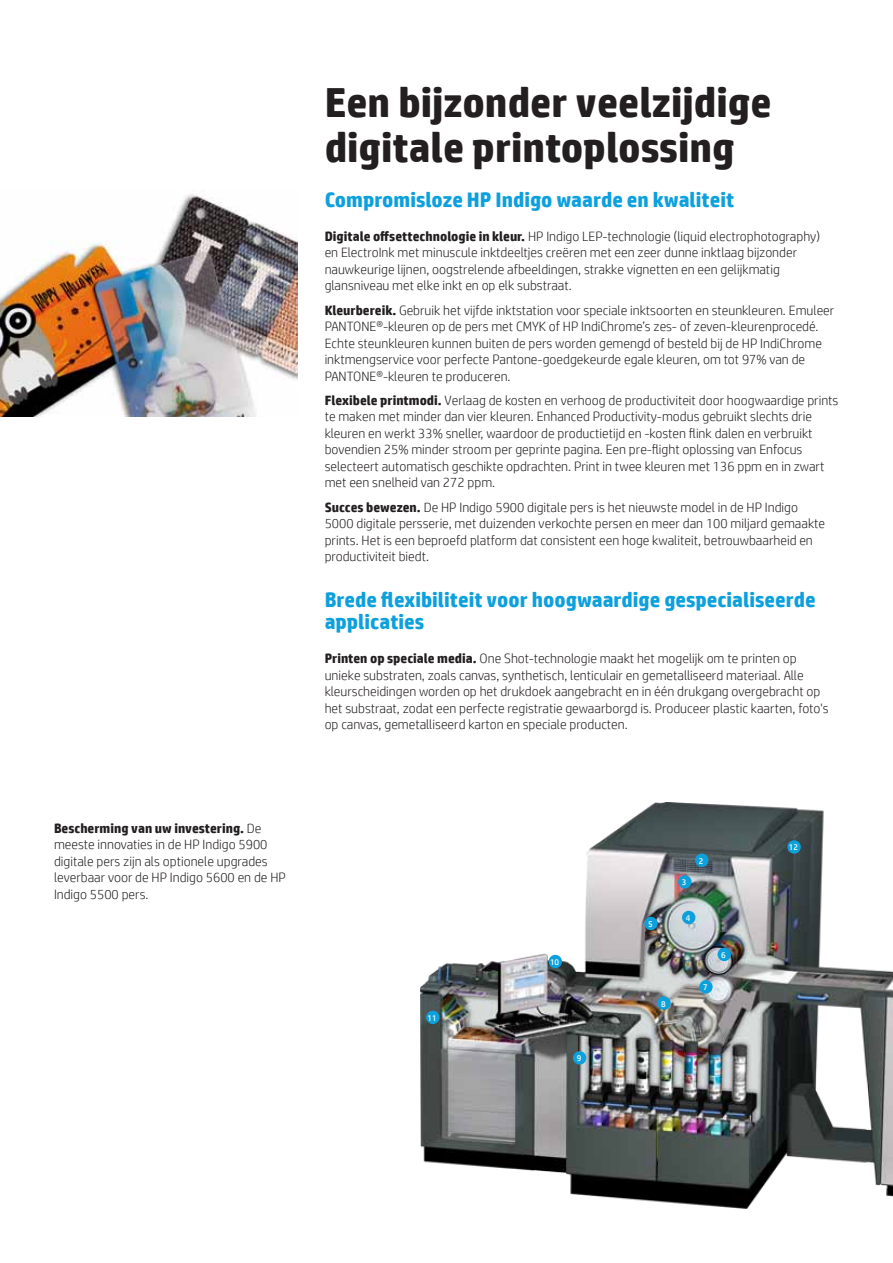
<style>
.page{position:relative;width:893px;height:1263px;background:#fff}
.page>*{position:absolute;margin:0;border:0;box-sizing:border-box;transform-origin:0 0}
.Headline_28_30{font:700 42px/45px "HP Simplified";color:#231f20}
.Subhead_14_16_bold_b{font:700 21px/22.5px "HP Simplified";color:#0ca0dd}
.Body{font:300 13.5px/16.5px "HP Simplified";color:#231f20}
.Schematics_no{font:8.55px "HP Simplified";color:#fff}
.s1{font-weight:700}
</style>
<div class="page">
<img style="left:421px;top:802px;width:472px;height:406px">
<div style="left:549px;top:955px;width:13px;height:13px;background:#0ca0dd;border-radius:50%"></div>
<div style="left:644px;top:917px;width:14px;height:13px;background:#0ca0dd;border-radius:50%"></div>
<div style="left:682px;top:911px;width:13px;height:13px;background:#0ca0dd;border-radius:50%"></div>
<div style="left:678px;top:875px;width:14px;height:14px;background:#0ca0dd;border-radius:50%"></div>
<div style="left:695px;top:853px;width:13px;height:14px;background:#0ca0dd;border-radius:50%"></div>
<div style="left:717px;top:948px;width:14px;height:13px;background:#0ca0dd;border-radius:50%"></div>
<div style="left:699px;top:980px;width:14px;height:13px;background:#0ca0dd;border-radius:50%"></div>
<div style="left:573px;top:1051px;width:13px;height:13px;background:#0ca0dd;border-radius:50%"></div>
<div style="left:657px;top:996px;width:14px;height:14px;background:#0ca0dd;border-radius:50%"></div>
<div style="left:787px;top:840px;width:14px;height:14px;background:#0ca0dd;border-radius:50%"></div>
<div style="left:426px;top:1011px;width:14px;height:13px;background:#0ca0dd;border-radius:50%"></div>
<img style="left:0;top:190px;width:298px;height:226px">
<p class="Body" style="left:54px;top:819px;width:233px"><span class="s1">Bescherming van uw investering.</span> De meeste innovaties in de HP Indigo 5900 digitale pers zijn als optionele upgrades leverbaar voor de HP Indigo 5600 en de HP Indigo 5500 pers.</p>
<p class="Headline_28_30" style="left:325px;top:79px;width:448px">Een bijzonder veelzijdige digitale printoplossing</p>
<p class="Subhead_14_16_bold_b" style="left:325px;top:188px;width:411px">Compromisloze HP Indigo waarde en kwaliteit</p>
<p class="Body" style="left:325px;top:228px;width:497px"><span class="s1">Digitale offsettechnologie in kleur.</span> HP Indigo LEP-technologie (liquid electrophotography) en ElectroInk met minuscule inktdeeltjes creëren met een zeer dunne inktlaag bijzonder nauwkeurige lijnen, oogstrelende afbeeldingen, strakke vignetten en een gelijkmatig glansniveau met elke inkt en op elk substraat.</p>
<p class="Body" style="left:325px;top:301px;width:511px"><span class="s1">Kleurbereik.</span> Gebruik het vijfde inktstation voor speciale inktsoorten en steunkleuren. Emuleer PANTONE®-kleuren op de pers met CMYK of HP IndiChrome’s zes- of zeven-kleurenprocedé.<br>Echte steunkleuren kunnen buiten de pers worden gemengd of besteld bij de HP IndiChrome inktmengservice voor perfecte Pantone-goedgekeurde egale kleuren, om tot 97% van de PANTONE®-kleuren te produceren.</p>
<p class="Body" style="left:325px;top:392px;width:515px"><span class="s1">Flexibele printmodi.</span> Verlaag de kosten en verhoog de productiviteit door hoogwaardige prints te maken met minder dan vier kleuren. Enhanced Productivity-modus gebruikt slechts drie kleuren en werkt 33% sneller, waardoor de productietijd en -kosten flink dalen en verbruikt bovendien 25% minder stroom per geprinte pagina. Een pre-flight oplossing van Enfocus selecteert automatisch geschikte opdrachten. Print in twee kleuren met 136 ppm en in zwart met een snelheid van 272 ppm.</p>
<p class="Body" style="left:325px;top:499px;width:502px"><span class="s1">Succes bewezen.</span> De HP Indigo 5900 digitale pers is het nieuwste model in de HP Indigo 5000 digitale persserie, met duizenden verkochte persen en meer dan 100 miljard gemaakte prints. Het is een beproefd platform dat consistent een hoge kwaliteit, betrouwbaarheid en productiviteit biedt.</p>
<p class="Subhead_14_16_bold_b" style="left:325px;top:588px;width:492px">Brede flexibiliteit voor hoogwaardige gespecialiseerde applicaties</p>
<p class="Body" style="left:325px;top:650px;width:505px"><span class="s1">Printen op speciale media.</span> One Shot-technologie maakt het mogelijk om te printen op unieke substraten, zoals canvas, synthetisch, lenticulair en gemetalliseerd materiaal. Alle kleurscheidingen worden op het drukdoek aangebracht en in één drukgang overgebracht op het substraat, zodat een perfecte registratie gewaarborgd is. Produceer plastic kaarten, foto's op canvas, gemetalliseerd karton en speciale producten.</p>
<p class="Schematics_no" style="left:428px;top:1013px;width:11px">11</p>
<p class="Schematics_no" style="left:550px;top:957px;width:11px">10</p>
<p class="Schematics_no" style="left:577px;top:1053px;width:6px">9</p>
<p class="Schematics_no" style="left:648px;top:919px;width:6px">5</p>
<p class="Schematics_no" style="left:661px;top:999px;width:6px">8</p>
<p class="Schematics_no" style="left:682px;top:877px;width:6px">3</p>
<p class="Schematics_no" style="left:699px;top:856px;width:6px">2</p>
<p class="Schematics_no" style="left:686px;top:913px;width:6px">4</p>
<p class="Schematics_no" style="left:703px;top:982px;width:6px">7</p>
<p class="Schematics_no" style="left:721px;top:950px;width:6px">6</p>
<p class="Schematics_no" style="left:789px;top:842px;width:11px">12</p>
</div>
